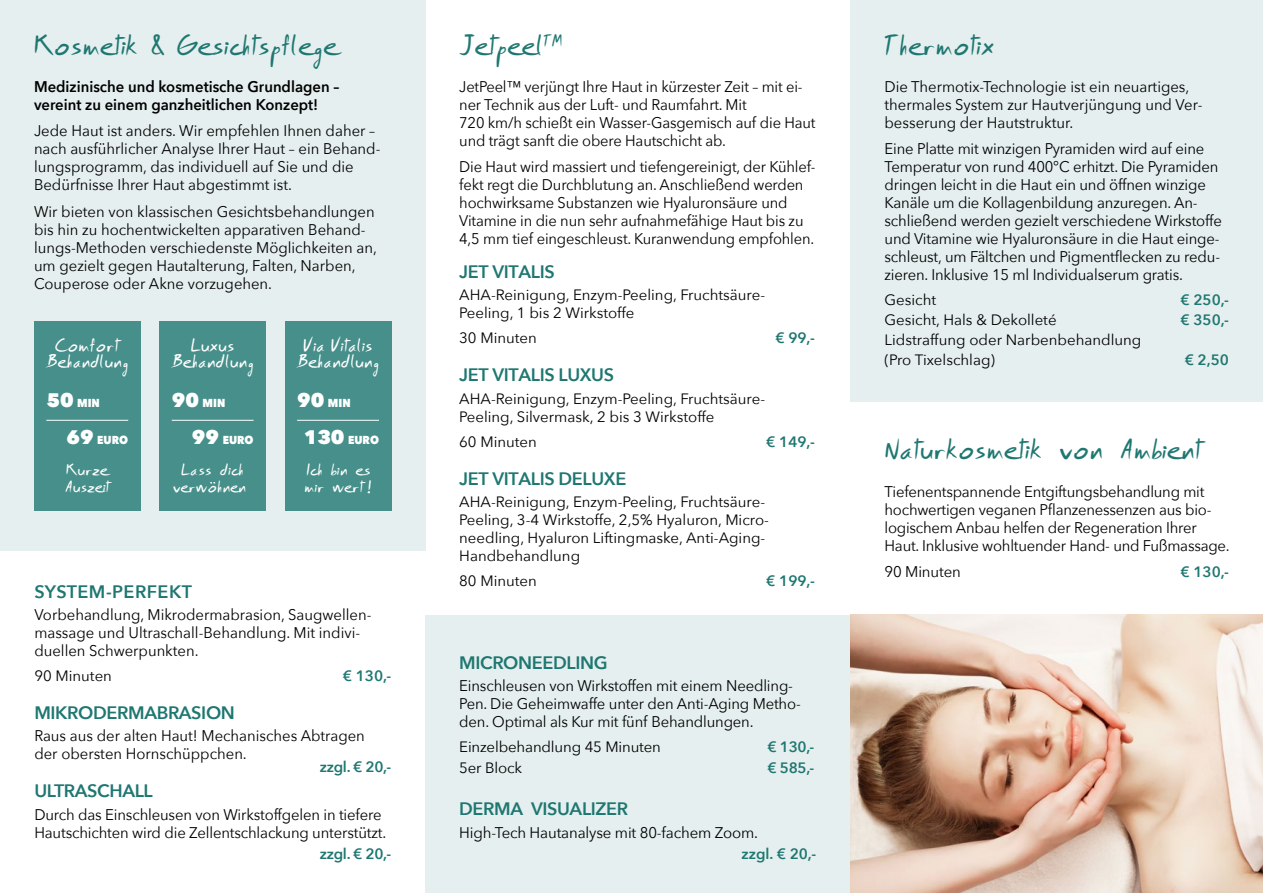
<style>
.page{position:relative;width:1263px;height:893px;background:#fff}
.page>*{position:absolute;margin:0;border:0;box-sizing:border-box;transform-origin:0 0}
.t1{font:21px "Royfont";letter-spacing:-.03em;color:#1f7771}
.t2{font:600 18px "Avenir Next";letter-spacing:-.02em;color:#1f7771}
.t3{font:600 18px "Avenir Next";letter-spacing:.025em;color:#1f7771}
.t4{font:15.45px/18px "Avenir Next";letter-spacing:-.01em;color:#000;scale:.96 1}
.t5{font:15.45px/18px "Avenir Next";letter-spacing:-.01em;color:#000;scale:.95 1}
.t6{font:600 15.45px/18px "Avenir Next";color:#000;scale:.96 1}
.t7{font:15.45px "Avenir Next";letter-spacing:-.01em;color:#000}
.t8{font:15px/18px "Avenir Next";color:#000}
.t9{font:600 15px "Avenir Next";color:#1f7771}
.t10{font:13.5px/16.5px "Royfont";letter-spacing:-.03em;color:#fff;text-align:center}
.t11{font:12px/16.5px "Royfont";letter-spacing:-.03em;color:#fff}
.t12{font:800 11.55px "Avenir Next";color:#fff;scale:.91 1}
.s1{font-size:19.5px}
</style>
<div class="page">
<div style="left:425px;top:615px;width:425px;height:278px;background:#e0eceb"></div>
<div style="left:850px;top:0;width:413px;height:402px;background:#e0eceb"></div>
<div style="left:0;top:0;width:425px;height:551px;background:#e0eceb"></div>
<img style="left:850px;top:615px;width:413px;height:278px">
<div style="left:34px;top:322px;width:106px;height:189px;background:#468f8a"></div>
<hr style="left:46px;top:420px;width:82px;height:1px;background:#fff">
<div style="left:160px;top:322px;width:106px;height:189px;background:#468f8a"></div>
<hr style="left:172px;top:420px;width:82px;height:1px;background:#fff">
<div style="left:285px;top:322px;width:106px;height:189px;background:#468f8a"></div>
<hr style="left:297px;top:420px;width:82px;height:1px;background:#fff">
<h1 class="t1" style="left:34px;top:32px;width:305px">Kosmetik &amp; Gesichtspflege</h1>
<p class="t6" style="left:34px;top:77px;width:320px">Medizinische und kosmetische Grundlagen – vereint zu einem ganzheitlichen Konzept!</p>
<p class="t4" style="left:34px;top:121px;width:362px">Jede Haut ist anders. Wir empfehlen Ihnen daher – nach ausführlicher Analyse Ihrer Haut – ein Behand&shy;lungsprogramm, das individuell auf Sie und die Bedürfnisse Ihrer Haut abgestimmt ist.</p>
<p class="t4" style="left:34px;top:202px;width:359px">Wir bieten von klassischen Gesichtsbehandlungen bis hin zu hochentwickelten apparativen Behand&shy;lungs-Methoden verschiedenste Möglichkeiten an, um gezielt gegen Hautalterung, Falten, Narben, Couperose oder Akne vorzugehen.</p>
<p class="t10" style="left:46px;top:336px;width:85px">Comfort<br>Behandlung</p>
<p class="t12" style="left:46px;top:396px;width:60px"><span class="s1">50</span> MIN</p>
<p class="t12" style="left:67px;top:433px;width:69px"><span class="s1">69</span> EURO</p>
<p class="t10" style="left:171px;top:336px;width:85px">Luxus<br>Behandlung</p>
<p class="t12" style="left:172px;top:396px;width:60px"><span class="s1">90</span> MIN</p>
<p class="t12" style="left:192px;top:433px;width:69px"><span class="s1">99</span> EURO</p>
<p class="t10" style="left:296px;top:336px;width:85px">Via Vitalis<br>Behandlung</p>
<p class="t12" style="left:297px;top:396px;width:60px"><span class="s1">90</span> MIN</p>
<p class="t12" style="left:304px;top:433px;width:84px"><span class="s1">130</span> EURO</p>
<p class="t11" style="left:172px;top:461px;width:75px;text-align:center">Lass dich verwohnen</p>
<p class="t11" style="left:65px;top:461px;width:47px">Kurze<br>Auszeit</p>
<p class="t11" style="left:304px;top:461px;width:68px">Ich bin es mir wert</p>
<p class="t3" style="left:34px;top:576px;width:159px">SYSTEM-PERFEKT</p>
<p class="t4" style="left:34px;top:605px;width:353px">Vorbehandlung, Mikrodermabrasion, Saugwellen&shy;massage und Ultraschall-Behandlung. Mit indivi&shy;duellen Schwerpunkten.</p>
<p class="t8" style="left:34px;top:666px;width:79px">90 Minuten</p>
<p class="t9" style="left:343px;top:663px;width:50px">€ 130,-</p>
<p class="t2" style="left:34px;top:697px;width:202px">MIKRODERMABRASION</p>
<p class="t4" style="left:34px;top:726px;width:346px">Raus aus der alten Haut! Mechanisches Abtragen der obersten Hornschüppchen.</p>
<p class="t2" style="left:34px;top:776px;width:120px">ULTRASCHALL</p>
<p class="t4" style="left:34px;top:805px;width:368px">Durch das Einschleusen von Wirkstoffgelen in tiefere<br>Hautschichten wird die Zellentschlackung unterstützt.</p>
<p class="t9" style="left:320px;top:754px;width:73px">zzgl. € 20,-</p>
<p class="t9" style="left:320px;top:841px;width:73px">zzgl. € 20,-</p>
<h1 class="t1" style="left:459px;top:32px;width:104px">Jetpeel<sup>TM</sup></h1>
<h1 class="t1" style="left:884px;top:32px;width:112px">Thermotix</h1>
<p class="t5" style="left:459px;top:77px;width:377px">JetPeel™ verjüngt Ihre Haut in kürzester Zeit – mit ei&shy;ner Technik aus der Luft- und Raumfahrt. Mit<br>720 km/h schießt ein Wasser-Gasgemisch auf die Haut und trägt sanft die obere Hautschicht ab.</p>
<p class="t5" style="left:459px;top:157px;width:377px">Die Haut wird massiert und tiefengereinigt, der Kühlef&shy;fekt regt die Durchblutung an. Anschließend werden hochwirksame Substanzen wie Hyaluronsäure und Vitamine in die nun sehr aufnahmefähige Haut bis zu 4,5 mm tief eingeschleust. Kuranwendung empfohlen.</p>
<p class="t2" style="left:459px;top:256px;width:97px">JET VITALIS</p>
<p class="t8" style="left:459px;top:285px;width:307px">AHA-Reinigung, Enzym-Peeling, Fruchtsäure-<br>Peeling, 1 bis 2 Wirkstoffe</p>
<p class="t8" style="left:459px;top:328px;width:79px">30 Minuten</p>
<p class="t9" style="left:775px;top:325px;width:41px">€ 99,-</p>
<p class="t2" style="left:459px;top:360px;width:156px">JET VITALIS LUXUS</p>
<p class="t8" style="left:459px;top:389px;width:307px">AHA-Reinigung, Enzym-Peeling, Fruchtsäure-<br>Peeling, Silvermask, 2 bis 3 Wirkstoffe</p>
<p class="t8" style="left:459px;top:432px;width:79px">60 Minuten</p>
<p class="t9" style="left:766px;top:429px;width:50px">€ 149,-</p>
<p class="t2" style="left:459px;top:463px;width:169px">JET VITALIS DELUXE</p>
<p class="t8" style="left:459px;top:492px;width:311px">AHA-Reinigung, Enzym-Peeling, Fruchtsäure-Peeling, 3-4 Wirkstoffe, 2,5% Hyaluron, Micro&shy;needling, Hyaluron Liftingmaske, Anti-Aging-Handbehandlung</p>
<p class="t8" style="left:459px;top:571px;width:79px">80 Minuten</p>
<p class="t9" style="left:766px;top:568px;width:50px">€ 199,-</p>
<p class="t2" style="left:459px;top:647px;width:150px">MICRONEEDLING</p>
<p class="t4" style="left:459px;top:676px;width:357px">Einschleusen von Wirkstoffen mit einem Needling-<br>Pen. Die Geheimwaffe unter den Anti-Aging Metho&shy;den. Optimal als Kur mit fünf Behandlungen.</p>
<p class="t8" style="left:459px;top:737px;width:203px">Einzelbehandlung 45 Minuten</p>
<p class="t9" style="left:768px;top:734px;width:48px">€ 130,-</p>
<p class="t8" style="left:459px;top:758px;width:64px">5er Block</p>
<p class="t9" style="left:768px;top:755px;width:48px">€ 585,-</p>
<p class="t2" style="left:459px;top:794px;width:170px">DERMA VISUALIZER</p>
<p class="t7" style="left:459px;top:819px;width:300px">High-Tech Hautanalyse mit 80-fachem Zoom.</p>
<p class="t9" style="left:742px;top:841px;width:76px">zzgl. € 20,-</p>
<p class="t4" style="left:884px;top:77px;width:333px">Die Thermotix-Technologie ist ein neuartiges, thermales System zur Hautverjüngung und Ver&shy;besserung der Hautstruktur.</p>
<p class="t4" style="left:884px;top:139px;width:353px">Eine Platte mit winzigen Pyramiden wird auf eine Temperatur von rund 400°C erhitzt. Die Pyramiden dringen leicht in die Haut ein und öffnen winzige Kanäle um die Kollagenbildung anzuregen. An&shy;schließend werden gezielt verschiedene Wirkstoffe und Vitamine wie Hyaluronsäure in die Haut einge&shy;schleust, um Fältchen und Pigmentflecken zu redu&shy;zieren. Inklusive 15 ml Individualserum gratis.</p>
<p class="t8" style="left:884px;top:290px;width:53px">Gesicht</p>
<p class="t9" style="left:1180px;top:286px;width:50px">€ 250,-</p>
<p class="t8" style="left:884px;top:310px;width:174px">Gesicht, Hals &amp; Dekolleté</p>
<p class="t9" style="left:1180px;top:307px;width:50px">€ 350,-</p>
<p class="t8" style="left:884px;top:329px;width:258px;line-height:20.2px">Lidstraffung oder Narbenbehandlung (Pro Tixelschlag)</p>
<p class="t9" style="left:1185px;top:347px;width:46px">€ 2,50</p>
<h1 class="t1" style="left:884px;top:436px;width:319px">Naturkosmetik von Ambient</h1>
<p class="t4" style="left:884px;top:482px;width:361px">Tiefenentspannende Entgiftungsbehandlung mit hochwertigen veganen Pflanzenessenzen aus bio&shy;logischem Anbau helfen der Regeneration Ihrer Haut. Inklusive wohltuender Hand- und Fußmassage.</p>
<p class="t7" style="left:884px;top:558px;width:78px">90 Minuten</p>
<p class="t9" style="left:1180px;top:558px;width:50px">€ 130,-</p>
</div>
